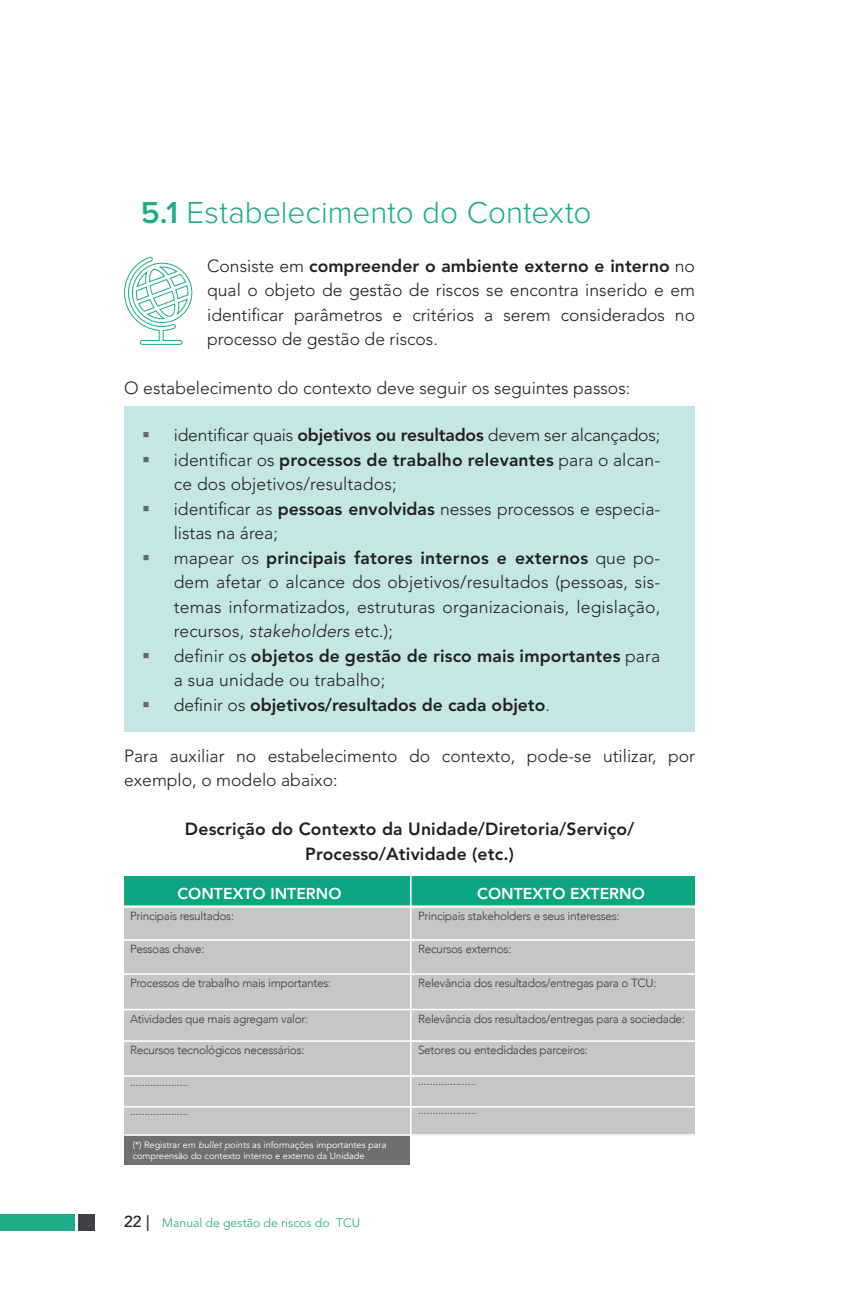
<style>
.page{position:relative;width:844px;height:1290px;background:#fff}
.page>*{position:absolute;margin:0;border:0;box-sizing:border-box;transform-origin:0 0}
.Texto{font:300 31.5px "Proxima Nova";color:#1dad88}
.Texto-2{font:300 17.5px/24.5px "Avenir LT Std";color:#231f20}
.Texto-3{font:800 17.5px/24.5px "Avenir LT Std";letter-spacing:.01em;color:#231f20}
.t1{font:800 15.75px "Avenir";color:#fff}
.Texto-4{font:300 12.25px "Avenir LT Std";color:#1dad88}
.t2{font:300 11.9px "Avenir";letter-spacing:-.025em;color:#3d3d3d}
.t3{font:10.5px "Avenir";color:#3d3d3d}
.t4{font:9.28px/11px "Avenir";color:#fff}
.s1{font-weight:600}
.s2{font-weight:800}
.s3{font-style:italic}
.s4{font-weight:300}
.s5{font-weight:500;font-size:15.75px;color:#231f20}
</style>
<div class="page">
<div style="left:0;top:1214px;width:74px;height:16px;background:#1dad88"></div>
<div style="left:78px;top:1214px;width:17px;height:16px;background:#3f4145"></div>
<svg style="left:124px;top:256px;width:69px;height:89px"></svg>
<div style="left:124px;top:406px;width:570px;height:325px;background:#c4e6e5"></div>
<div style="left:124px;top:877px;width:570px;height:30px;background:#0ba680"></div>
<div style="left:124px;top:906px;width:570px;height:34px;background:#c6c6c6"></div>
<div style="left:124px;top:940px;width:570px;height:34px;background:#c6c6c6"></div>
<div style="left:124px;top:975px;width:570px;height:35px;background:#c6c6c6"></div>
<div style="left:124px;top:1008px;width:570px;height:34px;background:#c6c6c6"></div>
<div style="left:124px;top:1042px;width:570px;height:34px;background:#c6c6c6"></div>
<div style="left:124px;top:1077px;width:570px;height:29px;background:#c6c6c6"></div>
<div style="left:124px;top:1106px;width:570px;height:30px;background:#c6c6c6"></div>
<div style="left:124px;top:1135px;width:285px;height:29px;background:#706f6f"></div>
<hr style="left:124px;top:939px;width:570px;height:2px;background:#fff">
<hr style="left:124px;top:906px;width:570px;height:2px;background:#fff">
<hr style="left:124px;top:973px;width:570px;height:2px;background:#fff">
<hr style="left:124px;top:1009px;width:570px;height:1px;background:#fff">
<hr style="left:124px;top:1040px;width:570px;height:2px;background:#fff">
<hr style="left:124px;top:1075px;width:570px;height:2px;background:#fff">
<hr style="left:124px;top:1106px;width:570px;height:1px;background:#fff">
<hr style="left:125px;top:1134px;width:569px;height:2px;background:#fff">
<hr style="left:410px;top:877px;width:1px;height:287px;background:#fff">
<p class="Texto" style="left:141px;top:198px;width:452px"><span class="s1">5.1</span> Estabelecimento do Contexto</p>
<p class="Texto-2" style="left:207px;top:253px;width:489px;text-align:justify">Consiste em <span class="s2">compreender o ambiente externo e interno</span> no qual o objeto de gestão de riscos se encontra inserido e em identificar parâmetros e critérios a serem considerados no processo de gestão de riscos.</p>
<p class="Texto-2" style="left:124px;top:376px;width:507px">O estabelecimento do contexto deve seguir os seguintes passos:</p>
<p class="Texto-2" style="left:174px;top:423px;width:488px">identificar quais <span class="s2">objetivos ou resultados</span> devem ser alcançados;</p>
<p class="Texto-2" style="left:174px;top:447px;width:488px">identificar os <span class="s2">processos de trabalho relevantes</span> para o alcan&shy;ce dos objetivos/resultados;</p>
<p class="Texto-2" style="left:174px;top:496px;width:488px">identificar as <span class="s2">pessoas envolvidas</span> nesses processos e especia&shy;listas na área;</p>
<p class="Texto-2" style="left:174px;top:545px;width:488px;text-align:justify">mapear os <span class="s2">principais fatores internos e externos</span> que po&shy;dem afetar o alcance dos objetivos/resultados (pessoas, sis&shy;temas informatizados, estruturas organizacionais, legislação, recursos, <span class="s3">stakeholders</span> etc.);</p>
<p class="Texto-3" style="left:174px;top:643px;width:488px"><span class="s4">definir os</span> objetos de gestão de risco mais importantes <span class="s4">para a sua unidade ou trabalho;</span></p>
<p class="Texto-3" style="left:174px;top:692px;width:377px"><span class="s4">definir os</span> objetivos/resultados de cada objeto<span class="s4">.</span></p>
<p class="Texto-2" style="left:124px;top:743px;width:572px">Para auxiliar no estabelecimento do contexto, pode-se utilizar, por exemplo, o modelo abaixo:</p>
<p class="Texto-3" style="left:185px;top:817px;width:450px">Descrição do Contexto da Unidade/Diretoria/Serviço/</p>
<p class="Texto-3" style="left:305px;top:841px;width:210px">Processo/Atividade (etc.)</p>
<p class="t1" style="left:177px;top:881px;width:166px">CONTEXTO INTERNO</p>
<p class="t1" style="left:477px;top:881px;width:169px">CONTEXTO EXTERNO</p>
<p class="t2" style="left:130px;top:909px;width:105px">Principais resultados:</p>
<p class="t2" style="left:418px;top:909px;width:203px">Principais stakeholders e seus interesses:</p>
<p class="t2" style="left:418px;top:942px;width:95px">Recursos externos:</p>
<p class="t2" style="left:418px;top:976px;width:240px">Relevância dos resultados/entregas para o TCU:</p>
<p class="t2" style="left:418px;top:1011px;width:268px">Relevância dos resultados/entregas para a sociedade:</p>
<p class="t2" style="left:418px;top:1043px;width:171px">Setores ou entedidades parceiros:</p>
<p class="t3" style="left:418px;top:1075px;width:60px">....................</p>
<p class="t3" style="left:418px;top:1104px;width:60px">....................</p>
<p class="t2" style="left:130px;top:942px;width:76px">Pessoas chave:</p>
<p class="t2" style="left:130px;top:976px;width:203px">Processos de trabalho mais importantes:</p>
<p class="t2" style="left:130px;top:1011px;width:179px">Atividades que mais agregam valor:</p>
<p class="t2" style="left:130px;top:1043px;width:176px">Recursos tecnológicos necessários:</p>
<p class="t3" style="left:130px;top:1076px;width:60px">....................</p>
<p class="t3" style="left:130px;top:1105px;width:60px">....................</p>
<p class="t4" style="left:133px;top:1139px;width:255px">(*) Registrar em <span class="s3">bullet points</span> as informações importantes para compreensão do contexto interno e externo da Unidade</p>
<p class="Texto-4" style="left:124px;top:1216px;width:237px"><span class="s5">22 |</span> Manual de gestão de riscos do TCU</p>
</div>
